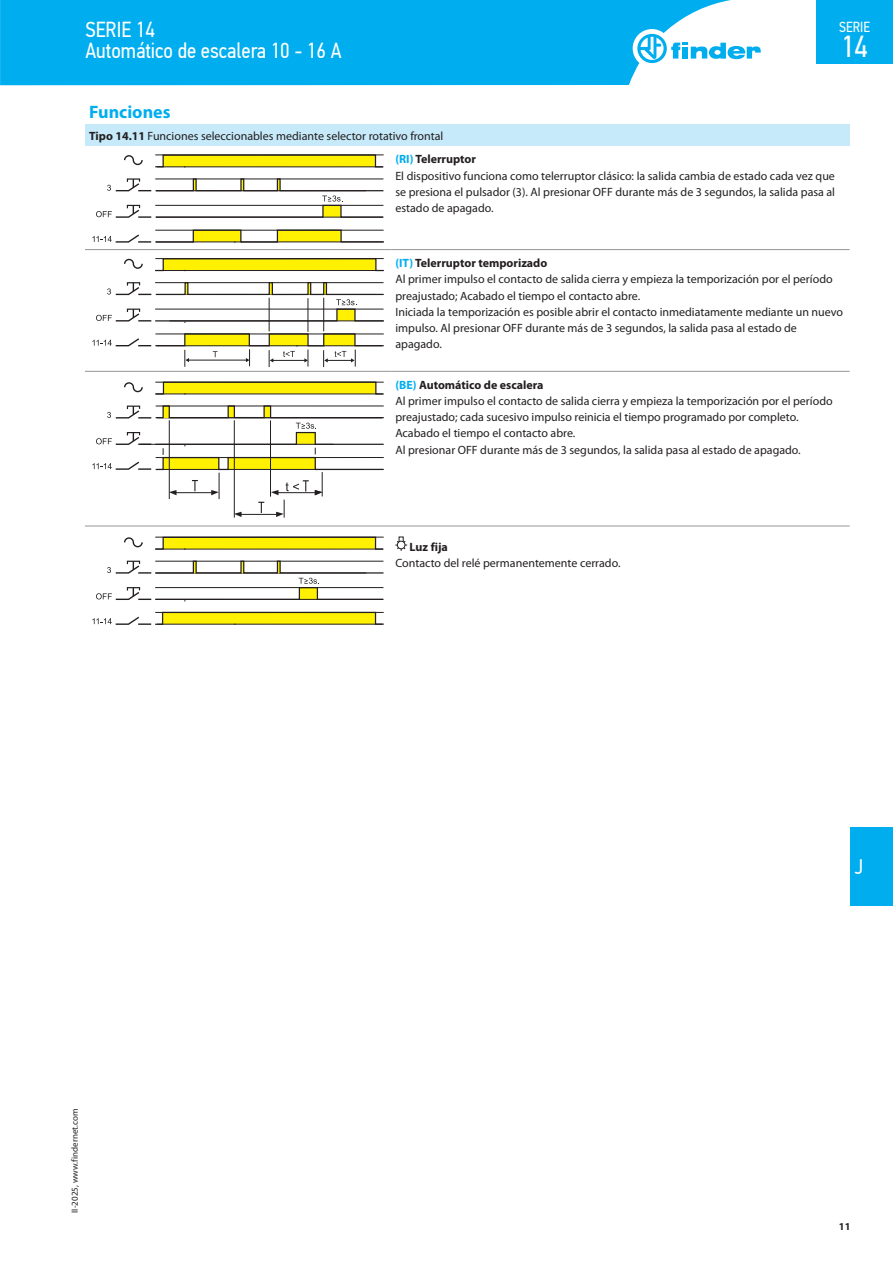
<style>
.page{position:relative;width:893px;height:1263px;background:#fff}
.page>*{position:absolute;margin:0;border:0;box-sizing:border-box;transform-origin:0 0}
.t1{font:30.3px "PF Din Text Cond Pro";color:#fff}
.t2{font:21.75px/21px "PF Din Text Cond Pro";color:#fff}
.t3{font:21px "PF Din Text Cond Pro";color:#fff}
.t4{font:700 18px "Myriad Pro";color:#00aeef}
.t5{font:14.55px "PF Din Text Cond Pro";color:#fff}
.t6{font:12px/16.2px "Myriad Pro";color:#231f20}
.t7{font:700 12px "Myriad Pro";color:#231f20}
.t8{font:700 10.5px "Myriad Pro";color:#231f20}
.t9{font:9px "Myriad Pro";color:#231f20}
.s1{font-weight:700}
.s2{font-weight:700;color:#00aeef}
</style>
<div class="page">
<div style="left:0;top:0;width:731px;height:85px;background:#00aeef"></div>
<div style="left:633px;top:29px;width:38px;height:39px;background:#fff;border-radius:50%"></div>
<svg style="left:637px;top:34px;width:124px;height:29px"></svg>
<div style="left:816px;top:0;width:77px;height:64px;background:#00aeef"></div>
<div style="left:850px;top:827px;width:43px;height:79px;background:#00aeef"></div>
<div style="left:85px;top:125px;width:765px;height:21px;background:#c6eafa"></div>
<hr style="left:85px;top:249px;width:306px;height:1px;background:#939598">
<hr style="left:391px;top:249px;width:459px;height:1px;background:#939598">
<hr style="left:85px;top:371px;width:306px;height:1px;background:#939598">
<hr style="left:391px;top:371px;width:459px;height:1px;background:#939598">
<hr style="left:85px;top:526px;width:306px;height:1px;background:#939598">
<hr style="left:391px;top:526px;width:459px;height:1px;background:#939598">
<svg style="left:92px;top:154px;width:292px;height:89px"></svg>
<svg style="left:92px;top:258px;width:292px;height:109px"></svg>
<hr style="left:269px;top:298px;width:1px;height:33px;background:#231f20">
<hr style="left:308px;top:298px;width:1px;height:34px;background:#231f20">
<hr style="left:323px;top:298px;width:1px;height:33px;background:#231f20">
<svg style="left:92px;top:381px;width:292px;height:137px"></svg>
<svg style="left:92px;top:537px;width:292px;height:88px"></svg>
<svg style="left:395px;top:537px;width:12px;height:14px"></svg>
<div style="left:397px;top:541px;width:8px;height:8px;background:#fff;border-radius:50%"></div>
<div style="left:397px;top:541px;width:8px;height:8px;border:1px solid #231f20;border-radius:50%"></div>
<h2 class="t2" style="left:85px;top:19px;width:258px">SERIE 14<br>Automático de escalera 10 - 16 A</h2>
<p class="t5" style="left:839px;top:19px;width:32px">SERIE</p>
<h1 class="t1" style="left:841px;top:28px;width:28px">14</h1>
<h3 class="t4" style="left:89px;top:100px;width:83px">Funciones</h3>
<p class="t6" style="left:395px;top:124px;width:82px;line-height:23.7px;text-indent:-306px"><span class="s1">Tipo 14.11</span> Funciones seleccionables mediante selector rotativo frontal<br><span class="s2">(RI)</span> <span class="s1">Telerruptor</span></p>
<p class="t6" style="left:395px;top:167px;width:441px;text-align:justify">El dispositivo funciona como telerruptor clásico: la salida cambia de estado cada vez que se presiona el pulsador (3). Al presionar OFF durante más de 3 segundos, la salida pasa al estado de apagado.</p>
<p class="t6" style="left:395px;top:255px;width:449px"><span class="s2">(IT)</span> <span class="s1">Telerruptor temporizado<br></span>Al primer impulso el contacto de salida cierra y empieza la temporización por el período preajustado; Acabado el tiempo el contacto abre.<br>Iniciada la temporización es posible abrir el contacto inmediatamente mediante un nuevo impulso. Al presionar OFF durante más de 3 segundos, la salida pasa al estado de apagado.</p>
<p class="t6" style="left:395px;top:376px;width:439px"><span class="s2">(BE)</span> <span class="s1">Automático de escalera<br></span>Al primer impulso el contacto de salida cierra y empieza la temporización por el período preajustado; cada sucesivo impulso reinicia el tiempo programado por completo.<br>Acabado el tiempo el contacto abre.<br>Al presionar OFF durante más de 3 segundos, la salida pasa al estado de apagado.</p>
<p class="t9" style="left:69px;top:1213px;width:105px;rotate:-90deg">II-2025, www.findernet.com</p>
<p class="t7" style="left:410px;top:539px;width:40px">Luz fija</p>
<p class="t6" style="left:395px;top:555px;width:227px">Contacto del relé permanentemente cerrado.</p>
<h3 class="t3" style="left:855px;top:855px;width:10px">J</h3>
<p class="t8" style="left:839px;top:1219px;width:13px">11</p>
</div>
